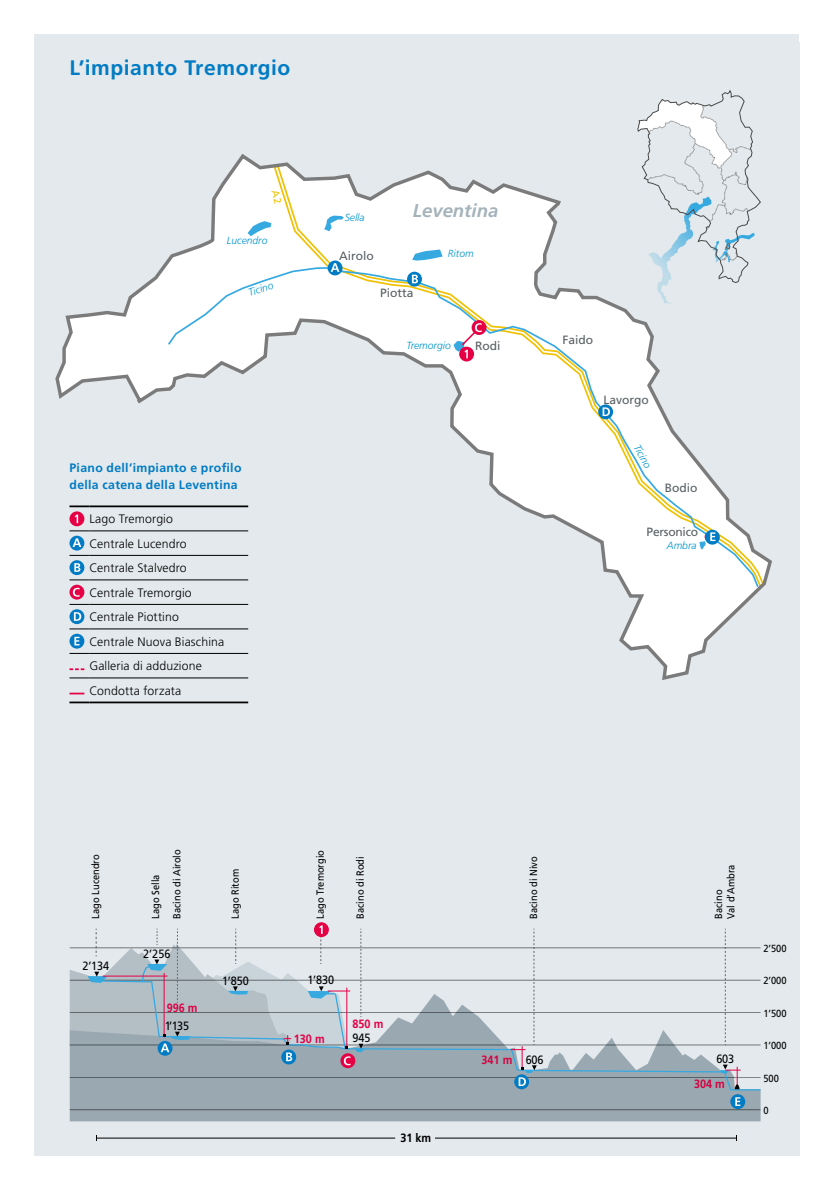
<style>
.page{position:relative;width:834px;height:1191px;background:#fff}
.page>*{position:absolute;margin:0;border:0;box-sizing:border-box;transform-origin:0 0}
.t1{font:700 21px "Frutiger LT Std";letter-spacing:.025em;color:#007bc4}
.t2{font:italic 700 18.55px "Frutiger";color:#a5b3bb}
.t3{font:300 12.25px/24.5px "Frutiger LT Std";letter-spacing:.01em;color:#000}
.t4{font:700 12.25px/17.5px "Frutiger LT Std";letter-spacing:.025em;color:#007bc4}
.t5{font:12.08px "Frutiger";color:#000;scale:.91 1}
.t6{font:12.08px "Frutiger";color:#575e62}
.t7{font:12.08px "Frutiger";letter-spacing:-.02em;color:#575e62}
.t8{font:700 12.08px "Frutiger CE";color:#e50046;scale:.91 1}
.t9{font:700 12.08px "Frutiger CE";color:#d30240;scale:.91 1}
.t10{font:700 12.08px "Frutiger CE";color:#dc0043;scale:.91 1}
.t11{font:700 12.08px "Frutiger CE";color:#000;scale:.91 1}
.t12{font:10.33px/21.5px "Frutiger";color:#000;scale:.91 1}
.t13{font:italic 300 10.33px "Frutiger";color:#0095cd}
.t14{font:italic 300 10.33px "Frutiger";color:#0095ce}
</style>
<div class="page">
<div style="left:35px;top:42px;width:764px;height:1114px;background:#e3e9ec"></div>
<div style="left:70px;top:1091px;width:690px;height:30px;background:#9aa8b1"></div>
<hr style="left:70px;top:947px;width:690px;height:1px;background:#000">
<hr style="left:70px;top:1109px;width:690px;height:1px;background:#000">
<svg style="left:365px;top:979px;width:396px;height:112px"></svg>
<svg style="left:724px;top:929px;width:1px;height:116px"></svg>
<svg style="left:719px;top:1064px;width:21px;height:25px"></svg>
<hr style="left:96px;top:1137px;width:299px;height:1px;background:#000">
<hr style="left:435px;top:1137px;width:301px;height:1px;background:#000">
<svg style="left:55px;top:154px;width:717px;height:526px"></svg>
<svg style="left:166px;top:266px;width:594px;height:323px"></svg>
<svg style="left:412px;top:249px;width:30px;height:11px"></svg>
<svg style="left:247px;top:221px;width:24px;height:15px"></svg>
<svg style="left:324px;top:216px;width:20px;height:15px"></svg>
<svg style="left:637px;top:90px;width:124px;height:214px"></svg>
<svg style="left:704px;top:530px;width:15px;height:14px"></svg>
<svg style="left:698px;top:532px;width:17px;height:19px"></svg>
<svg style="left:314px;top:922px;width:15px;height:15px"></svg>
<div style="left:459px;top:347px;width:15px;height:14px;background:#e50046;border-radius:50%"></div>
<svg style="left:327px;top:260px;width:15px;height:15px"></svg>
<svg style="left:330px;top:263px;width:9px;height:9px"></svg>
<div style="left:514px;top:1074px;width:15px;height:15px;background:#007bc4;border-radius:50%"></div>
<svg style="left:511px;top:928px;width:25px;height:158px"></svg>
<svg style="left:730px;top:1094px;width:15px;height:15px"></svg>
<svg style="left:735px;top:1097px;width:5px;height:8px"></svg>
<svg style="left:407px;top:272px;width:15px;height:14px"></svg>
<svg style="left:412px;top:275px;width:6px;height:8px"></svg>
<div style="left:471px;top:320px;width:15px;height:15px;background:#e50046;border-radius:50%"></div>
<svg style="left:453px;top:323px;width:28px;height:35px"></svg>
<svg style="left:598px;top:404px;width:15px;height:15px"></svg>
<svg style="left:602px;top:407px;width:8px;height:9px"></svg>
<svg style="left:70px;top:925px;width:295px;height:170px"></svg>
<svg style="left:69px;top:530px;width:20px;height:1px"></svg>
<hr style="left:89px;top:530px;width:159px;height:1px;background:#000">
<svg style="left:69px;top:555px;width:20px;height:1px"></svg>
<hr style="left:89px;top:555px;width:159px;height:1px;background:#000">
<svg style="left:69px;top:579px;width:20px;height:1px"></svg>
<hr style="left:89px;top:579px;width:159px;height:1px;background:#000">
<svg style="left:69px;top:604px;width:20px;height:1px"></svg>
<hr style="left:89px;top:604px;width:159px;height:1px;background:#000">
<svg style="left:69px;top:628px;width:20px;height:1px"></svg>
<hr style="left:89px;top:628px;width:159px;height:1px;background:#000">
<svg style="left:69px;top:653px;width:20px;height:1px"></svg>
<hr style="left:89px;top:653px;width:159px;height:1px;background:#000">
<svg style="left:69px;top:677px;width:20px;height:1px"></svg>
<hr style="left:89px;top:677px;width:159px;height:1px;background:#000">
<hr style="left:69px;top:505px;width:20px;height:2px;background:#000">
<hr style="left:89px;top:505px;width:159px;height:2px;background:#000">
<hr style="left:69px;top:701px;width:20px;height:2px;background:#000">
<hr style="left:89px;top:701px;width:159px;height:2px;background:#000">
<svg style="left:69px;top:511px;width:15px;height:15px"></svg>
<svg style="left:75px;top:514px;width:3px;height:9px"></svg>
<svg style="left:69px;top:535px;width:15px;height:15px"></svg>
<svg style="left:73px;top:538px;width:8px;height:9px"></svg>
<div style="left:69px;top:560px;width:15px;height:15px;background:#007bc4;border-radius:50%"></div>
<svg style="left:74px;top:563px;width:6px;height:9px"></svg>
<svg style="left:69px;top:584px;width:15px;height:15px"></svg>
<svg style="left:73px;top:588px;width:7px;height:9px"></svg>
<svg style="left:69px;top:609px;width:15px;height:15px"></svg>
<svg style="left:74px;top:612px;width:7px;height:9px"></svg>
<svg style="left:69px;top:633px;width:15px;height:15px"></svg>
<svg style="left:74px;top:637px;width:6px;height:8px"></svg>
<svg style="left:69px;top:668px;width:15px;height:2px"></svg>
<svg style="left:69px;top:692px;width:15px;height:2px"></svg>
<svg style="left:271px;top:189px;width:11px;height:14px"></svg>
<h1 class="t1" style="left:69px;top:55px;width:222px">L’impianto Tremorgio</h1>
<p class="t13" style="left:227px;top:235px;width:42px">Lucendro</p>
<p class="t13" style="left:247px;top:287px;width:27px;rotate:-19deg">Ticino</p>
<p class="t4" style="left:69px;top:459px;width:173px">Piano dell’impianto e profilo della catena della Leventina</p>
<p class="t3" style="left:89px;top:507px;width:136px">Lago Tremorgio<br>Centrale Lucendro<br>Centrale Stalvedro<br>Centrale Tremorgio<br>Centrale Piottino<br>Centrale Nuova Biaschina<br>Galleria di adduzione<br>Condotta forzata</p>
<p class="t14" style="left:344px;top:212px;width:22px">Sella</p>
<p class="t6" style="left:339px;top:249px;width:36px">Airolo</p>
<h2 class="t2" style="left:413px;top:200px;width:87px">Leventina</h2>
<p class="t13" style="left:448px;top:247px;width:27px">Ritom</p>
<p class="t6" style="left:380px;top:285px;width:35px">Piotta</p>
<p class="t13" style="left:406px;top:339px;width:46px">Tremorgio</p>
<p class="t6" style="left:475px;top:339px;width:27px">Rodi</p>
<p class="t6" style="left:562px;top:332px;width:32px">Faido</p>
<p class="t6" style="left:603px;top:393px;width:47px">Lavorgo</p>
<p class="t13" style="left:641px;top:442px;width:27px;rotate:62deg">Ticino</p>
<p class="t6" style="left:664px;top:480px;width:34px">Bodio</p>
<p class="t7" style="left:646px;top:524px;width:53px">Personico</p>
<p class="t13" style="left:666px;top:539px;width:31px">Ambra</p>
<p class="t12" style="left:85px;top:918px;width:72px;rotate:-90deg">Lago Lucendro</p>
<p class="t12" style="left:145px;top:918px;width:78px;rotate:-90deg">Lago Sella<br>Bacino di Airolo</p>
<p class="t5" style="left:83px;top:958px;width:31px">2’134</p>
<p class="t5" style="left:143px;top:947px;width:31px">2’256</p>
<p class="t10" style="left:167px;top:1000px;width:35px">996 m</p>
<p class="t5" style="left:165px;top:1019px;width:29px">1’135</p>
<p class="t12" style="left:224px;top:918px;width:56px;rotate:-90deg">Lago Ritom</p>
<p class="t12" style="left:309px;top:918px;width:77px;rotate:-90deg">Lago Tremorgio</p>
<p class="t12" style="left:349px;top:918px;width:70px;rotate:-90deg">Bacino di Rodi</p>
<p class="t12" style="left:522px;top:918px;width:70px;rotate:-90deg">Bacino di Nivo</p>
<p class="t12" style="left:712px;top:918px;width:61px;line-height:12.4px;rotate:-90deg">Bacino<br>Val d’Ambra</p>
<p class="t5" style="left:222px;top:973px;width:31px">1’850</p>
<p class="t5" style="left:307px;top:973px;width:31px">1’830</p>
<p class="t8" style="left:294px;top:1032px;width:35px">130 m</p>
<p class="t8" style="left:352px;top:1016px;width:35px">850 m</p>
<p class="t5" style="left:352px;top:1030px;width:21px">945</p>
<p class="t11" style="left:400px;top:1130px;width:35px">31 km</p>
<p class="t9" style="left:481px;top:1052px;width:35px">341 m</p>
<p class="t5" style="left:525px;top:1052px;width:21px">606</p>
<p class="t5" style="left:716px;top:1051px;width:21px">603</p>
<p class="t9" style="left:694px;top:1076px;width:35px">304 m</p>
<p class="t12" style="left:763px;top:937px;width:27px">2’500</p>
<p class="t12" style="left:763px;top:970px;width:27px">2’000</p>
<p class="t12" style="left:763px;top:1002px;width:27px">1’500</p>
<p class="t12" style="left:763px;top:1035px;width:27px">1’000</p>
<p class="t12" style="left:763px;top:1067px;width:19px">500</p>
<p class="t12" style="left:763px;top:1099px;width:7px">0</p>
</div>
